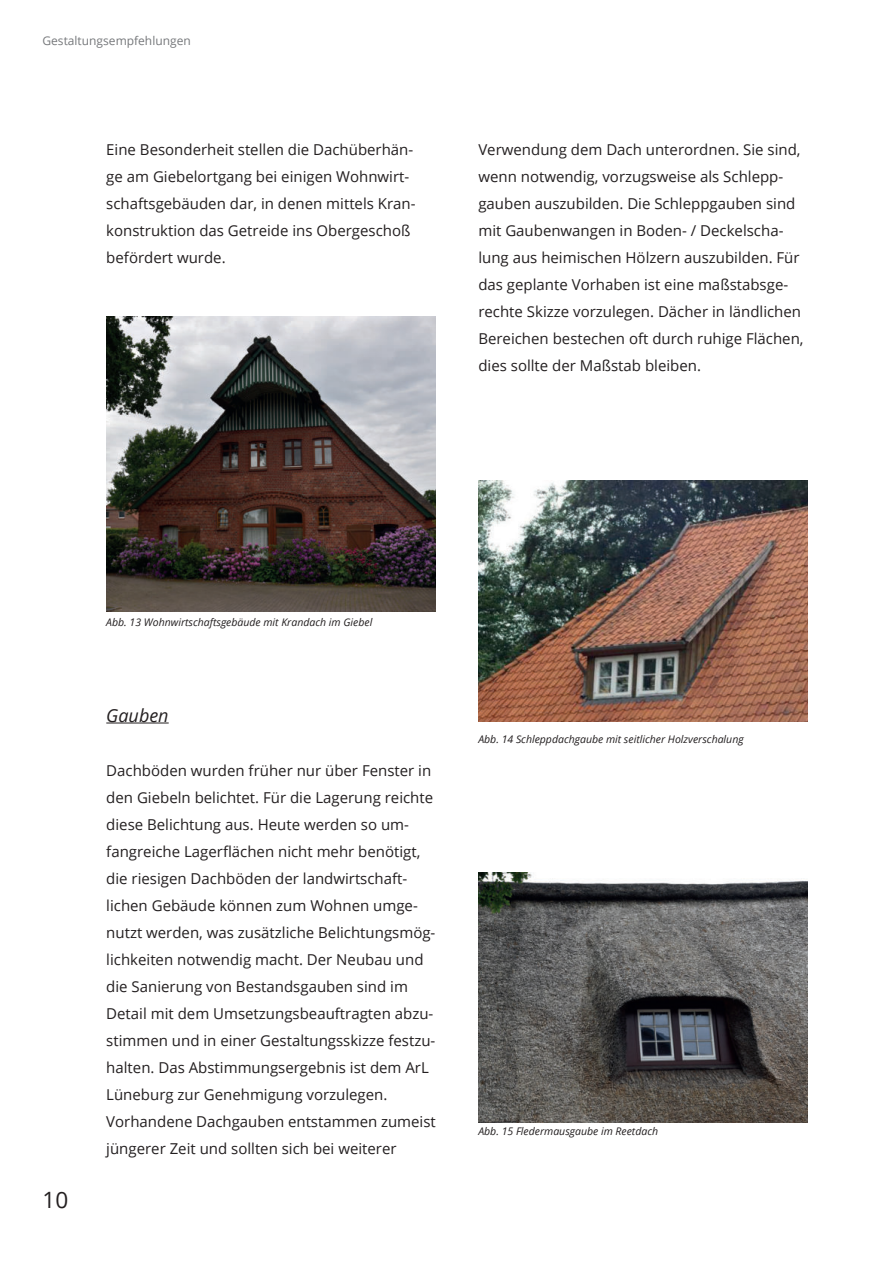
<style>
.page{position:relative;width:893px;height:1263px;background:#fff}
.page>*{position:absolute;margin:0;border:0;box-sizing:border-box;transform-origin:0 0}
.t1{font:22.5px "Open Sans";color:#231f20}
.t2{font:italic 18px "Open Sans";color:#231f20}
.t3{font:15px/27px "Open Sans";color:#231f20}
.t4{font:12px "Open Sans";color:#76787b}
.t5{font:italic 10.5px "Open Sans";color:#231f20}
</style>
<div class="page">
<hr style="left:106px;top:722px;width:63px;height:1px;background:#231f20">
<img style="left:478px;top:481px;width:330px;height:241px">
<img style="left:478px;top:873px;width:330px;height:249px">
<img style="left:106px;top:317px;width:330px;height:294px">
<p class="t4" style="left:43px;top:36px;width:150px">Gestaltungsempfehlungen</p>
<p class="t3" style="left:106px;top:135px;width:311px">Eine Besonderheit stellen die Dachüberhän&shy;ge am Giebelortgang bei einigen Wohnwirt&shy;schaftsgebäuden dar, in denen mittels Kran&shy;konstruktion das Getreide ins Obergeschoß befördert wurde.</p>
<p class="t3" style="left:478px;top:135px;width:327px">Verwendung dem Dach unterordnen. Sie sind, wenn notwendig, vorzugsweise als Schlepp&shy;gauben auszubilden. Die Schleppgauben sind mit Gaubenwangen in Boden- / Deckelscha&shy;lung aus heimischen Hölzern auszubilden. Für das geplante Vorhaben ist eine maßstabsge&shy;rechte Skizze vorzulegen. Dächer in ländlichen Bereichen bestechen oft durch ruhige Flächen, dies sollte der Maßstab bleiben.</p>
<h1 class="t1" style="left:43px;top:1184px;width:27px">10</h1>
<p class="t5" style="left:106px;top:618px;width:268px">Abb. 13 Wohnwirtschaftsgebäude mit Krandach im Giebel</p>
<p class="t2" style="left:106px;top:708px;width:64px">Gauben</p>
<p class="t3" style="left:106px;top:756px;width:331px">Dachböden wurden früher nur über Fenster in den Giebeln belichtet. Für die Lagerung reichte diese Belichtung aus. Heute werden so um&shy;fangreiche Lagerflächen nicht mehr benötigt, die riesigen Dachböden der landwirtschaft&shy;lichen Gebäude können zum Wohnen umge&shy;nutzt werden, was zusätzliche Belichtungsmög&shy;lichkeiten notwendig macht. Der Neubau und die Sanierung von Bestandsgauben sind im Detail mit dem Umsetzungsbeauftragten abzu&shy;stimmen und in einer Gestaltungsskizze festzu&shy;halten. Das Abstimmungsergebnis ist dem ArL Lüneburg zur Genehmigung vorzulegen.<br>Vorhandene Dachgauben entstammen zumeist jüngerer Zeit und sollten sich bei weiterer</p>
<p class="t5" style="left:478px;top:735px;width:267px">Abb. 14 Schleppdachgaube mit seitlicher Holzverschalung</p>
<p class="t5" style="left:478px;top:1127px;width:181px">Abb. 15 Fledermausgaube im Reetdach</p>
</div>
